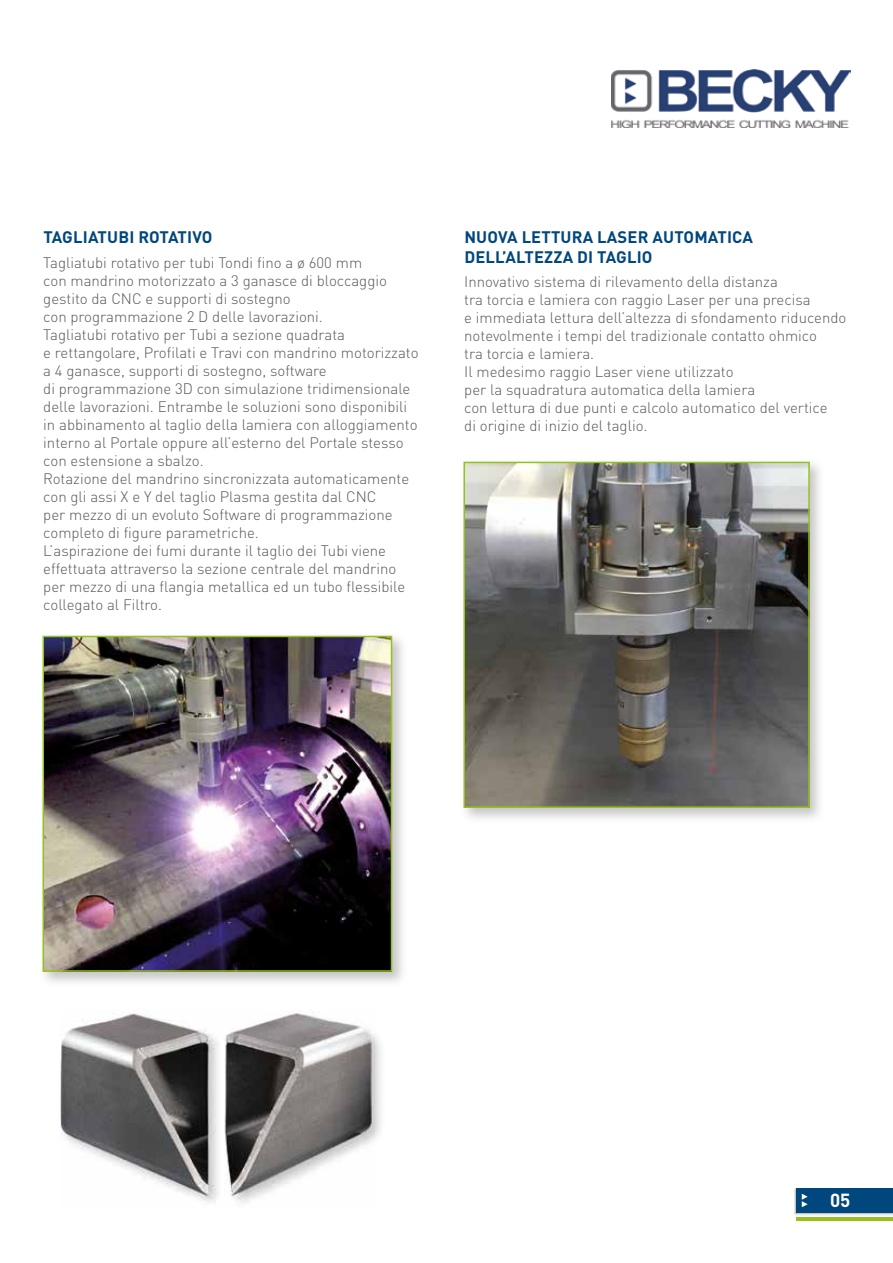
<style>
.page{position:relative;width:893px;height:1263px;background:#fff}
.page>*{position:absolute;margin:0;border:0;box-sizing:border-box;transform-origin:0 0}
.t1{font:700 18.75px "DIN Pro";color:#fff}
.t2{font:700 16.5px/19.8px "DIN Pro";letter-spacing:.01em;color:#00477d}
.t3{font:300 15px/18px "DIN Pro";color:#575756}
</style>
<div class="page">
<img style="left:794px;top:1188px;width:99px;height:27px">
<div style="left:796px;top:1189px;width:97px;height:24px;background:#00477d"></div>
<hr style="left:796px;top:1217px;width:97px;height:3px;background:#95c11f">
<svg style="left:802px;top:1194px;width:6px;height:13px"></svg>
<svg style="left:463px;top:462px;width:347px;height:346px;background:#6d6d67"></svg>
<img style="left:611px;top:69px;width:239px;height:58px">
<img style="left:42px;top:635px;width:361px;height:347px">
<img style="left:43px;top:636px;width:349px;height:336px">
<img style="left:61px;top:1011px;width:314px;height:197px">
<p class="t2" style="left:43px;top:225px;width:171px">TAGLIATUBI ROTATIVO</p>
<p class="t3" style="left:43px;top:252px;width:377px">Tagliatubi rotativo per tubi Tondi fino a ø 600 mm<br>con mandrino motorizzato a 3 ganasce di bloccaggio gestito da CNC e supporti di sostegno<br>con programmazione 2 D delle lavorazioni.<br>Tagliatubi rotativo per Tubi a sezione quadrata<br>e rettangolare, Profilati e Travi con mandrino motorizzato a 4 ganasce, supporti di sostegno, software<br>di programmazione 3D con simulazione tridimensionale delle lavorazioni. Entrambe le soluzioni sono disponibili in abbinamento al taglio della lamiera con alloggiamento interno al Portale oppure all’esterno del Portale stesso con estensione a sbalzo.<br>Rotazione del mandrino sincronizzata automaticamente con gli assi X e Y del taglio Plasma gestita dal CNC<br>per mezzo di un evoluto Software di programmazione completo di figure parametriche.<br>L’aspirazione dei fumi durante il taglio dei Tubi viene effettuata attraverso la sezione centrale del mandrino per mezzo di una flangia metallica ed un tubo flessibile collegato al Filtro.</p>
<p class="t2" style="left:464px;top:225px;width:290px">NUOVA LETTURA LASER AUTOMATICA<br>DELL’ALTEZZA DI TAGLIO</p>
<p class="t3" style="left:464px;top:271px;width:384px">Innovativo sistema di rilevamento della distanza<br>tra torcia e lamiera con raggio Laser per una precisa<br>e immediata lettura dell’altezza di sfondamento riducendo notevolmente i tempi del tradizionale contatto ohmico<br>tra torcia e lamiera.<br>Il medesimo raggio Laser viene utilizzato<br>per la squadratura automatica della lamiera<br>con lettura di due punti e calcolo automatico del vertice<br>di origine di inizio del taglio.</p>
<p class="t1" style="left:830px;top:1185px;width:22px">05</p>
</div>
